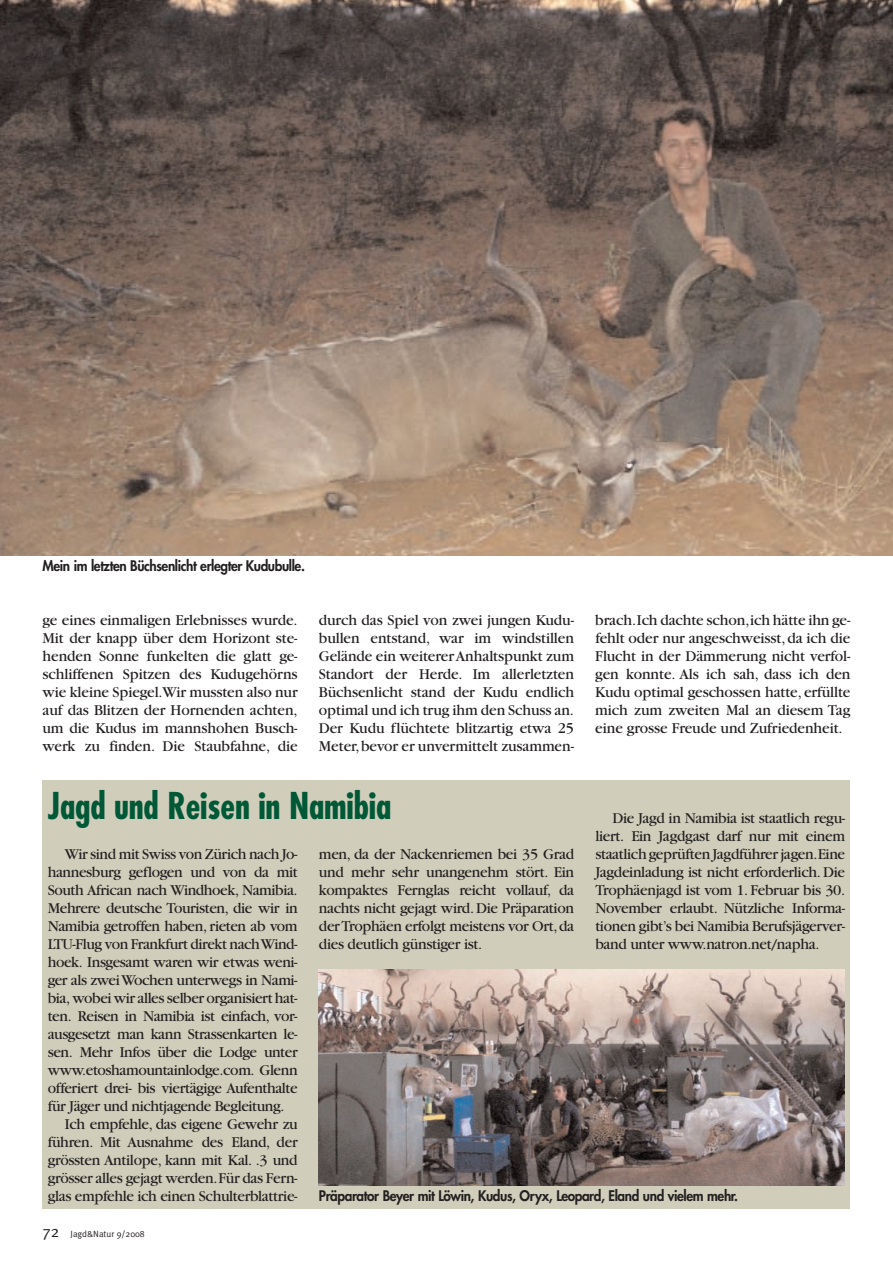
<style>
.page{position:relative;width:893px;height:1263px;background:#fff}
.page>*{position:absolute;margin:0;border:0;box-sizing:border-box;transform-origin:0 0}
.t1{font:700 condensed 36px "Futura";letter-spacing:-.005em;color:#005837}
.t2{font:15.75px/18px "Garamond";letter-spacing:-.025em;color:#231f20;text-align:justify}
.t3{font:800 14.25px "Futura";letter-spacing:-.03em;color:#231f20;scale:.95 1}
.t4{font:9px "Meta Plus Normal";color:#231f20}
.s1{font-size:15.75px}
</style>
<div class="page">
<div style="left:43px;top:780px;width:807px;height:429px;background:#d0ceba"></div>
<img style="left:0;top:0;width:892px;height:556px">
<img style="left:319px;top:970px;width:525px;height:216px">
<p class="t3" style="left:43px;top:559px;width:278px">Mein im letzten Büchsenlicht erlegter Kudubulle.</p>
<p class="t2" style="left:43px;top:613px;width:257px">ge eines einmaligen Erlebnisses wurde.<br>Mit der knapp über dem Horizont ste&shy;henden Sonne funkelten die glatt ge&shy;schliffenen Spitzen des Kudugehörns wie kleine Spiegel.Wir mussten also nur auf das Blitzen der Hornenden achten, um die Kudus im mannshohen Busch&shy;werk zu finden. Die Staubfahne, die</p>
<p class="t2" style="left:319px;top:613px;width:257px">durch das Spiel von zwei jungen Kudu&shy;bullen entstand, war im windstillen Gelände ein weitererAnhaltspunkt zum Standort der Herde. Im allerletzten Büchsenlicht stand der Kudu endlich optimal und ich trug ihm den Schuss an.<br>Der Kudu flüchtete blitzartig etwa 25<br>Meter,bevor er unvermittelt zusammen-</p>
<p class="t2" style="left:595px;top:613px;width:257px">brach.Ich dachte schon,ich hätte ihn ge&shy;fehlt oder nur angeschweisst,da ich die Flucht in der Dämmerung nicht verfol&shy;gen konnte. Als ich sah, dass ich den Kudu optimal geschossen hatte, erfüllte mich zum zweiten Mal an diesem Tag eine grosse Freude und Zufriedenheit.</p>
<h1 class="t1" style="left:48px;top:790px;width:345px">Jagd und Reisen in Namibia</h1>
<p class="t2" style="left:595px;top:811px;width:251px;text-indent:17px">Die Jagd in Namibia ist staatlich regu&shy;liert. Ein Jagdgast darf nur mit einem staatlich geprüften Jagdführer jagen.Eine Jagdeinladung ist nicht erforderlich. Die Trophäenjagd ist vom 1. Februar bis 30.<br>November erlaubt. Nützliche Informa&shy;tionen gibt’s bei Namibia Berufsjägerver&shy;band unter www.natron.net/napha.</p>
<p class="t2" style="left:65px;top:847px;width:234px">Wir sind mit Swiss von Zürich nach Jo-</p>
<p class="t2" style="left:48px;top:865px;width:251px">hannesburg geflogen und von da mit</p>
<p class="t2" style="left:48px;top:883px;width:251px">South African nach Windhoek, Namibia.</p>
<p class="t2" style="left:48px;top:901px;width:251px">Mehrere deutsche Touristen, die wir in</p>
<p class="t2" style="left:48px;top:919px;width:251px">Namibia getroffen haben, rieten ab vom</p>
<p class="t2" style="left:48px;top:937px;width:251px">LTU-Flug von Frankfurt direkt nachWind-</p>
<p class="t2" style="left:48px;top:955px;width:251px">hoek. Insgesamt waren wir etwas weni-</p>
<p class="t2" style="left:48px;top:973px;width:251px">ger als zweiWochen unterwegs in Nami-</p>
<p class="t2" style="left:48px;top:991px;width:251px">bia, wobei wir alles selber organisiert hat-</p>
<p class="t2" style="left:48px;top:1009px;width:251px">ten. Reisen in Namibia ist einfach, vor-</p>
<p class="t2" style="left:48px;top:1027px;width:251px">ausgesetzt man kann Strassenkarten le-</p>
<p class="t2" style="left:48px;top:1045px;width:251px">sen. Mehr Infos über die Lodge unter</p>
<p class="t2" style="left:48px;top:1063px;width:251px">www.etoshamountainlodge.com. Glenn</p>
<p class="t2" style="left:48px;top:1081px;width:251px">offeriert drei- bis viertägige Aufenthalte</p>
<p class="t2" style="left:48px;top:1099px;width:238px">für Jäger und nichtjagende Begleitung.</p>
<p class="t2" style="left:65px;top:1117px;width:234px">Ich empfehle, das eigene Gewehr zu</p>
<p class="t2" style="left:48px;top:1135px;width:251px">führen. Mit Ausnahme des Eland, der</p>
<p class="t2" style="left:48px;top:1153px;width:251px">grössten Antilope, kann mit Kal. .3 und</p>
<p class="t2" style="left:48px;top:1171px;width:251px">grösser alles gejagt werden.Für das Fern-</p>
<p class="t2" style="left:48px;top:1189px;width:251px">glas empfehle ich einen Schulterblattrie-</p>
<p class="t2" style="left:319px;top:847px;width:257px">men, da der Nackenriemen bei 35 Grad und mehr sehr unangenehm stört. Ein kompaktes Fernglas reicht vollauf, da nachts nicht gejagt wird.Die Präparation derTrophäen erfolgt meistens vor Ort,da dies deutlich günstiger ist.</p>
<p class="t3" style="left:319px;top:1189px;width:443px">Präparator Beyer mit Löwin, Kudus, Oryx, Leopard, Eland und vielem mehr.</p>
<p class="t4" style="left:43px;top:1229px;width:104px"><span class="s1">72</span> Jagd&amp;Natur 9/2008</p>
</div>
